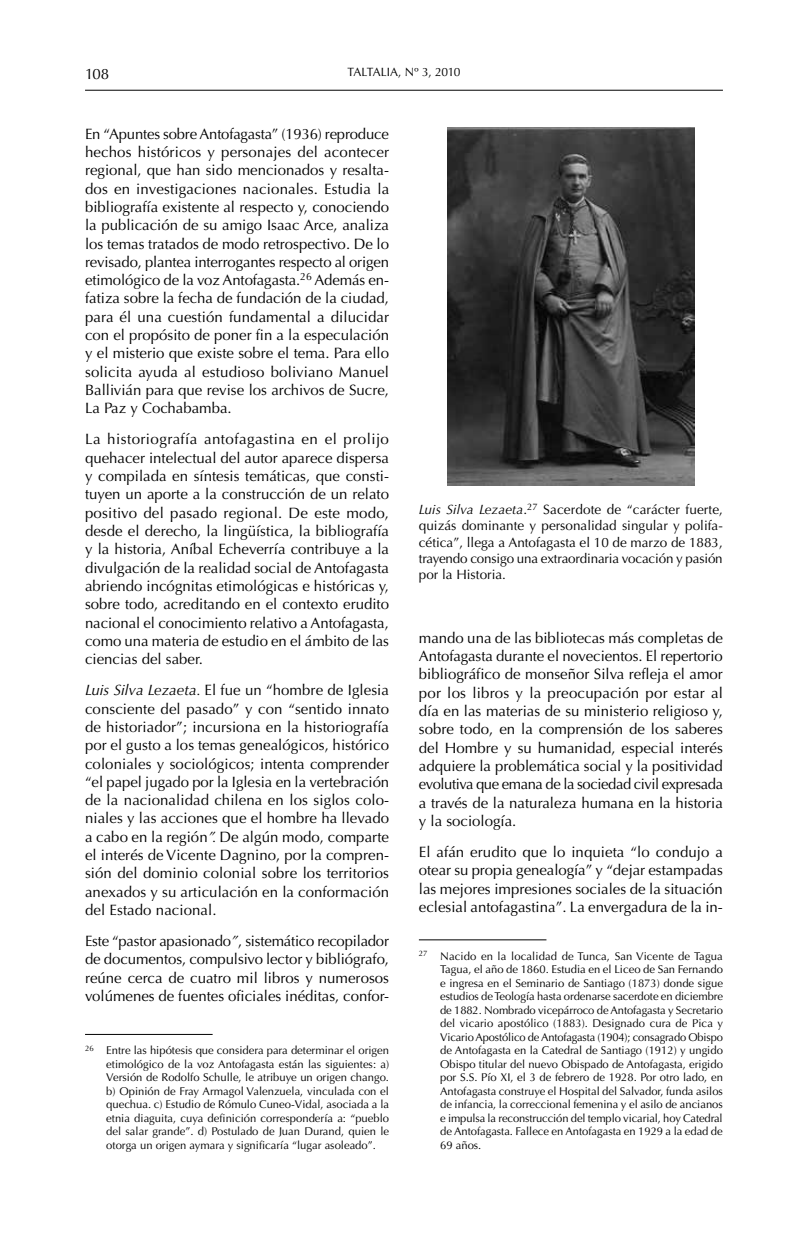
<style>
.page{position:relative;width:808px;height:1234px;background:#fff}
.page>*{position:absolute;margin:0;border:0;box-sizing:border-box;transform-origin:0 0}
.t1{font:15px/18.3px "Optima LT Std";color:#000;text-align:justify}
.t2{font:13.5px/16.2px "Optima LT Std";letter-spacing:-.01em;color:#000;text-align:justify}
.t3{font:12px "Optima LT Std";letter-spacing:-.025em;color:#000}
.t4{font:11.25px/13.5px "Optima LT Std";color:#000;text-align:justify}
.s1{font-style:italic}
</style>
<div class="page">
<hr style="left:85px;top:90px;width:638px;height:1px;background:#000">
<hr style="left:85px;top:1033px;width:128px;height:1px;background:#000">
<hr style="left:419px;top:939px;width:127px;height:1px;background:#000">
<img style="left:448px;top:128px;width:246px;height:357px">
<p class="t1" style="left:85px;top:65px;width:26px">108</p>
<p class="t3" style="left:347px;top:65px;width:114px">TALTALIA, Nº 3, 2010</p>
<p class="t1" style="left:85px;top:125px;width:306px">En “Apuntes sobre Antofagasta” (1936) reproduce hechos históricos y personajes del acontecer regional, que han sido mencionados y resalta&shy;dos en investigaciones nacionales. Estudia la bibliografía existente al respecto y, conociendo la publicación de su amigo Isaac Arce, analiza los temas tratados de modo retrospectivo. De lo revisado, plantea interrogantes respecto al origen etimológico de la voz Antofagasta.<sup>26</sup> Además en&shy;fatiza sobre la fecha de fundación de la ciudad, para él una cuestión fundamental a dilucidar con el propósito de poner fin a la especulación y el misterio que existe sobre el tema. Para ello solicita ayuda al estudioso boliviano Manuel Ballivián para que revise los archivos de Sucre, La Paz y Cochabamba.</p>
<p class="t1" style="left:85px;top:430px;width:306px">La historiografía antofagastina en el prolijo quehacer intelectual del autor aparece dispersa y compilada en síntesis temáticas, que consti&shy;tuyen un aporte a la construcción de un relato positivo del pasado regional. De este modo, desde el derecho, la lingüística, la bibliografía y la historia, Aníbal Echeverría contribuye a la divulgación de la realidad social de Antofagasta abriendo incógnitas etimológicas e históricas y, sobre todo, acreditando en el contexto erudito nacional el conocimiento relativo a Antofagasta, como una materia de estudio en el ámbito de las ciencias del saber.</p>
<p class="t1" style="left:85px;top:681px;width:306px"><span class="s1">Luis Silva Lezaeta.</span> El fue un “hombre de Iglesia consciente del pasado” y con “sentido innato de historiador”; incursiona en la historiografía por el gusto a los temas genealógicos, histórico coloniales y sociológicos; intenta comprender “el papel jugado por la Iglesia en la vertebración de la nacionalidad chilena en los siglos colo&shy;niales y las acciones que el hombre ha llevado a cabo en la región<span class="s1">”.</span> De algún modo, comparte el interés de Vicente Dagnino, por la compren&shy;sión del dominio colonial sobre los territorios anexados y su articulación en la conformación del Estado nacional.</p>
<p class="t1" style="left:85px;top:931px;width:306px">Este “pastor apasionado<span class="s1">”</span>, sistemático recopilador de documentos, compulsivo lector y bibliógrafo, reúne cerca de cuatro mil libros y numerosos volúmenes de fuentes oficiales inéditas, confor-</p>
<p class="t4" style="left:106px;top:1043px;width:284px;text-indent:-21px"><sup>26</sup> Entre las hipótesis que considera para determinar el origen etimológico de la voz Antofagasta están las siguientes: a)<br>Versión de Rodolfo Schulle, le atribuye un origen chango. b) Opinión de Fray Armagol Valenzuela, vinculada con el quechua. c) Estudio de Rómulo Cuneo-Vidal, asociada a la etnia diaguita, cuya definición correspondería a: “pueblo del salar grande”. d) Postulado de Juan Durand, quien le otorga un origen aymara y significaría “lugar asoleado”.</p>
<p class="t2" style="left:419px;top:501px;width:306px"><span class="s1">Luis Silva Lezaeta</span>.<sup>27</sup> Sacerdote de “carácter fuerte, quizás dominante y personalidad singular y polifa&shy;cética”, llega a Antofagasta el 10 de marzo de 1883, trayendo consigo una extraordinaria vocación y pasión por la Historia.</p>
<p class="t1" style="left:419px;top:628px;width:306px">mando una de las bibliotecas más completas de Antofagasta durante el novecientos. El repertorio bibliográfico de monseñor Silva refleja el amor por los libros y la preocupación por estar al día en las materias de su ministerio religioso y, sobre todo, en la comprensión de los saberes del Hombre y su humanidad, especial interés adquiere la problemática social y la positividad evolutiva que emana de la sociedad civil expresada a través de la naturaleza humana en la historia y la sociología.<sup>27</sup></p>
<p class="t1" style="left:419px;top:842px;width:306px">El afán erudito que lo inquieta “lo condujo a otear su propia genealogía” y “dejar estampadas las mejores impresiones sociales de la situación eclesial antofagastina”. La envergadura de la in-</p>
<p class="t4" style="left:440px;top:949px;width:284px;text-indent:-21px"><sup>27</sup> Nacido en la localidad de Tunca, San Vicente de Tagua Tagua, el año de 1860. Estudia en el Liceo de San Fernando e ingresa en el Seminario de Santiago (1873) donde sigue estudios de Teología hasta ordenarse sacerdote en diciembre de 1882. Nombrado vicepárroco de Antofagasta y Secretario del vicario apostólico (1883). Designado cura de Pica y Vicario Apostólico de Antofagasta (1904); consagrado Obispo de Antofagasta en la Catedral de Santiago (1912) y ungido Obispo titular del nuevo Obispado de Antofagasta, erigido por S.S. Pío XI, el 3 de febrero de 1928. Por otro lado, en Antofagasta construye el Hospital del Salvador, funda asilos de infancia, la correccional femenina y el asilo de ancianos e impulsa la reconstrucción del templo vicarial, hoy Catedral de Antofagasta. Fallece en Antofagasta en 1929 a la edad de 69 años.</p>
</div>
